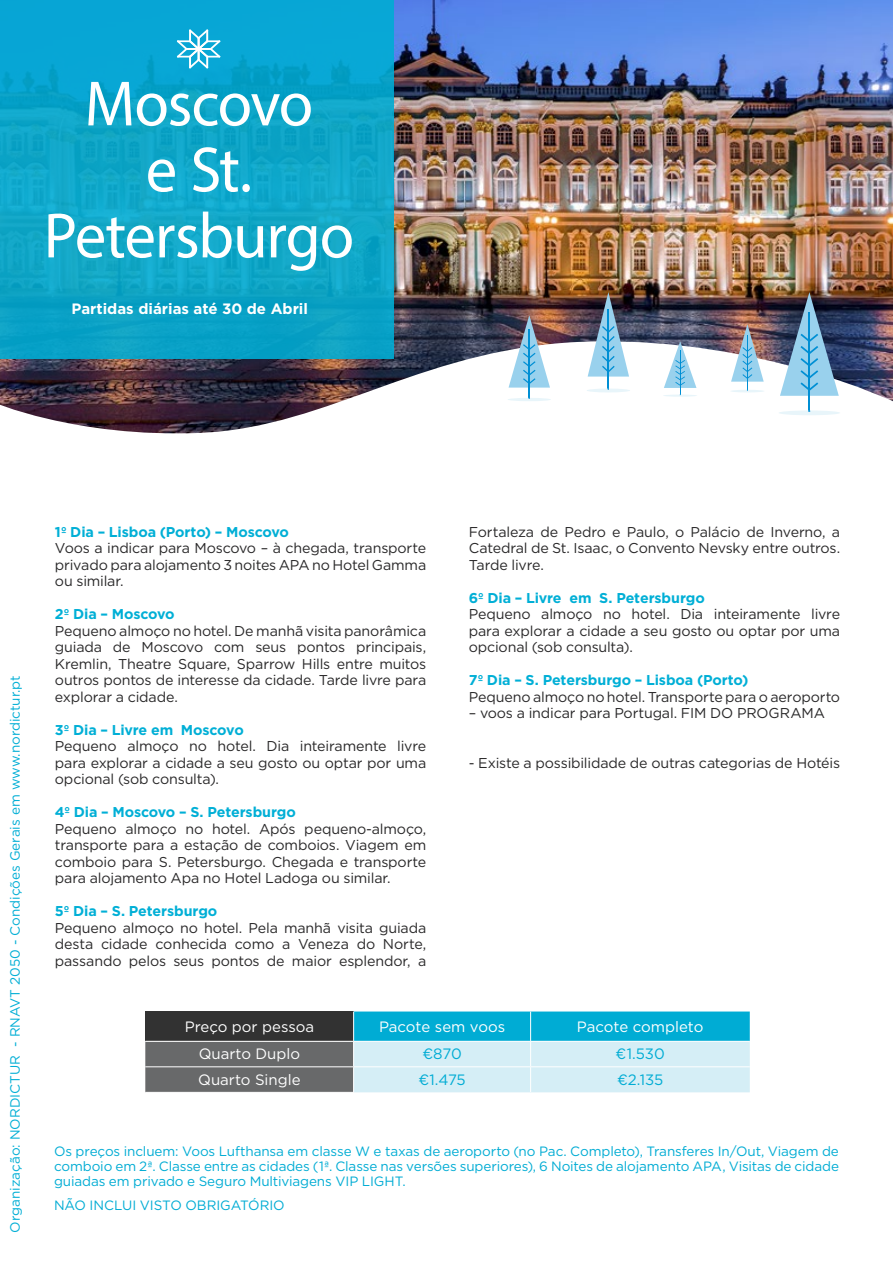
<style>
.page{position:relative;width:893px;height:1263px;background:#fff}
.page>*{position:absolute;margin:0;border:0;box-sizing:border-box;transform-origin:0 0}
.t1{font:64.5px/66px "Myriad Pro";letter-spacing:-.02em;color:#fff;text-align:center}
.t2{font:15px "Gotham";color:#fff}
.t3{font:700 15px "Gotham";color:#fff}
.t4{font:15px "Gotham";letter-spacing:-.01em;color:#00acd4}
.t5{font:14.25px/16.5px "Gotham";letter-spacing:-.01em;color:#292829;text-align:justify}
.t6{font:700 14.25px "Gotham";letter-spacing:-.01em;color:#00afd6}
.t7{font:13.5px/15px "Gotham";letter-spacing:-.005em;color:#00acd4;text-align:justify}
.t8{font:13.5px "Gotham";color:#00aed5}
</style>
<div class="page">
<img style="left:394px;top:0;width:499px;height:338px">
<img style="left:0;top:338px;width:893px;height:96px">
<div style="left:0;top:0;width:394px;height:358px;background:linear-gradient(to right,#0ca5cb,#0da5ca)"></div>
<svg style="left:177px;top:30px;width:43px;height:38px"></svg>
<hr style="left:808px;top:313px;width:2px;height:99px;background:#008fd4">
<img style="left:780px;top:292px;width:59px;height:104px">
<svg style="left:779px;top:410px;width:61px;height:5px"></svg>
<hr style="left:529px;top:329px;width:1px;height:70px;background:#008fd4">
<svg style="left:509px;top:315px;width:41px;height:73px"></svg>
<svg style="left:508px;top:398px;width:43px;height:3px"></svg>
<hr style="left:747px;top:335px;width:1px;height:56px;background:#008fd4">
<svg style="left:731px;top:324px;width:33px;height:58px;background:#9ca7b3"></svg>
<svg style="left:730px;top:390px;width:34px;height:2px"></svg>
<hr style="left:608px;top:309px;width:1px;height:81px;background:#008fd4">
<svg style="left:588px;top:292px;width:41px;height:85px;background:#728fa4"></svg>
<svg style="left:587px;top:389px;width:43px;height:3px"></svg>
<hr style="left:680px;top:350px;width:1px;height:45px;background:#008fd4">
<svg style="left:664px;top:341px;width:32px;height:47px"></svg>
<svg style="left:663px;top:395px;width:34px;height:2px"></svg>
<svg style="left:145px;top:1011px;width:605px;height:81px;background:#78abb8"></svg>
<h1 class="t1" style="left:44px;top:70px;width:312px">Moscovo<br>e St.<br>Petersburgo</h1>
<p class="t3" style="left:72px;top:299px;width:238px">Partidas diárias até 30 de Abril</p>
<p class="t8" style="left:6px;top:1232px;width:559px;rotate:-90deg">Organização: NORDICTUR - RNAVT 2050 - Condições Gerais em www.nordictur.pt</p>
<p class="t6" style="left:55px;top:522px;width:236px">1º Dia – Lisboa (Porto) – Moscovo</p>
<p class="t5" style="left:55px;top:540px;width:373px">Voos a indicar para Moscovo – à chegada, transporte privado para alojamento 3 noites APA no Hotel Gamma ou similar.</p>
<p class="t6" style="left:55px;top:605px;width:121px">2º Dia – Moscovo</p>
<p class="t5" style="left:55px;top:622px;width:373px">Pequeno almoço no hotel. De manhã visita panorâmica guiada de Moscovo com seus pontos principais, Kremlin, Theatre Square, Sparrow Hills entre muitos outros pontos de interesse da cidade. Tarde livre para explorar a cidade.</p>
<p class="t6" style="left:55px;top:720px;width:190px">3º Dia – Livre em Moscovo</p>
<p class="t5" style="left:55px;top:738px;width:373px">Pequeno almoço no hotel. Dia inteiramente livre para explorar a cidade a seu gosto ou optar por uma opcional (sob consulta).</p>
<p class="t6" style="left:55px;top:803px;width:243px">4º Dia – Moscovo – S. Petersburgo</p>
<p class="t5" style="left:55px;top:820px;width:373px">Pequeno almoço no hotel. Após pequeno-almoço, transporte para a estação de comboios. Viagem em comboio para S. Petersburgo. Chegada e transporte para alojamento Apa no Hotel Ladoga ou similar.</p>
<p class="t6" style="left:55px;top:902px;width:164px">5º Dia – S. Petersburgo</p>
<p class="t5" style="left:55px;top:919px;width:373px">Pequeno almoço no hotel. Pela manhã visita guiada desta cidade conhecida como a Veneza do Norte, passando pelos seus pontos de maior esplendor, a</p>
<p class="t5" style="left:469px;top:523px;width:373px">Fortaleza de Pedro e Paulo, o Palácio de Inverno, a Catedral de St. Isaac, o Convento Nevsky entre outros.<br>Tarde livre.</p>
<p class="t6" style="left:469px;top:588px;width:238px">6º Dia – Livre em S. Petersburgo</p>
<p class="t5" style="left:469px;top:606px;width:373px">Pequeno almoço no hotel. Dia inteiramente livre para explorar a cidade a seu gosto ou optar por uma opcional (sob consulta).</p>
<p class="t6" style="left:469px;top:671px;width:281px">7º Dia – S. Petersburgo – Lisboa (Porto)</p>
<p class="t5" style="left:469px;top:688px;width:373px">Pequeno almoço no hotel. Transporte para o aeroporto</p>
<p class="t5" style="left:469px;top:705px;width:358px">– voos a indicar para Portugal. FIM DO PROGRAMA</p>
<p class="t5" style="left:469px;top:754px;width:373px">- Existe a possibilidade de outras categorias de Hotéis</p>
<p class="t2" style="left:185px;top:1017px;width:131px">Preço por pessoa</p>
<p class="t2" style="left:379px;top:1017px;width:128px">Pacote sem voos</p>
<p class="t2" style="left:577px;top:1017px;width:128px">Pacote completo</p>
<p class="t2" style="left:199px;top:1044px;width:103px">Quarto Duplo</p>
<p class="t4" style="left:422px;top:1044px;width:41px">€870</p>
<p class="t4" style="left:616px;top:1044px;width:51px">€1.530</p>
<p class="t2" style="left:198px;top:1070px;width:104px">Quarto Single</p>
<p class="t4" style="left:418px;top:1070px;width:49px">€1.475</p>
<p class="t4" style="left:617px;top:1070px;width:48px">€2.135</p>
<p class="t7" style="left:54px;top:1144px;width:786px">Os preços incluem: Voos Lufthansa em classe W e taxas de aeroporto (no Pac. Completo), Transferes In/Out, Viagem de comboio em 2ª. Classe entre as cidades (1ª. Classe nas versões superiores), 6 Noites de alojamento APA, Visitas de cidade guiadas em privado e Seguro Multiviagens VIP LIGHT.</p>
<p class="t7" style="left:54px;top:1197px;width:232px">NÃO INCLUI VISTO OBRIGATÓRIO</p>
</div>
